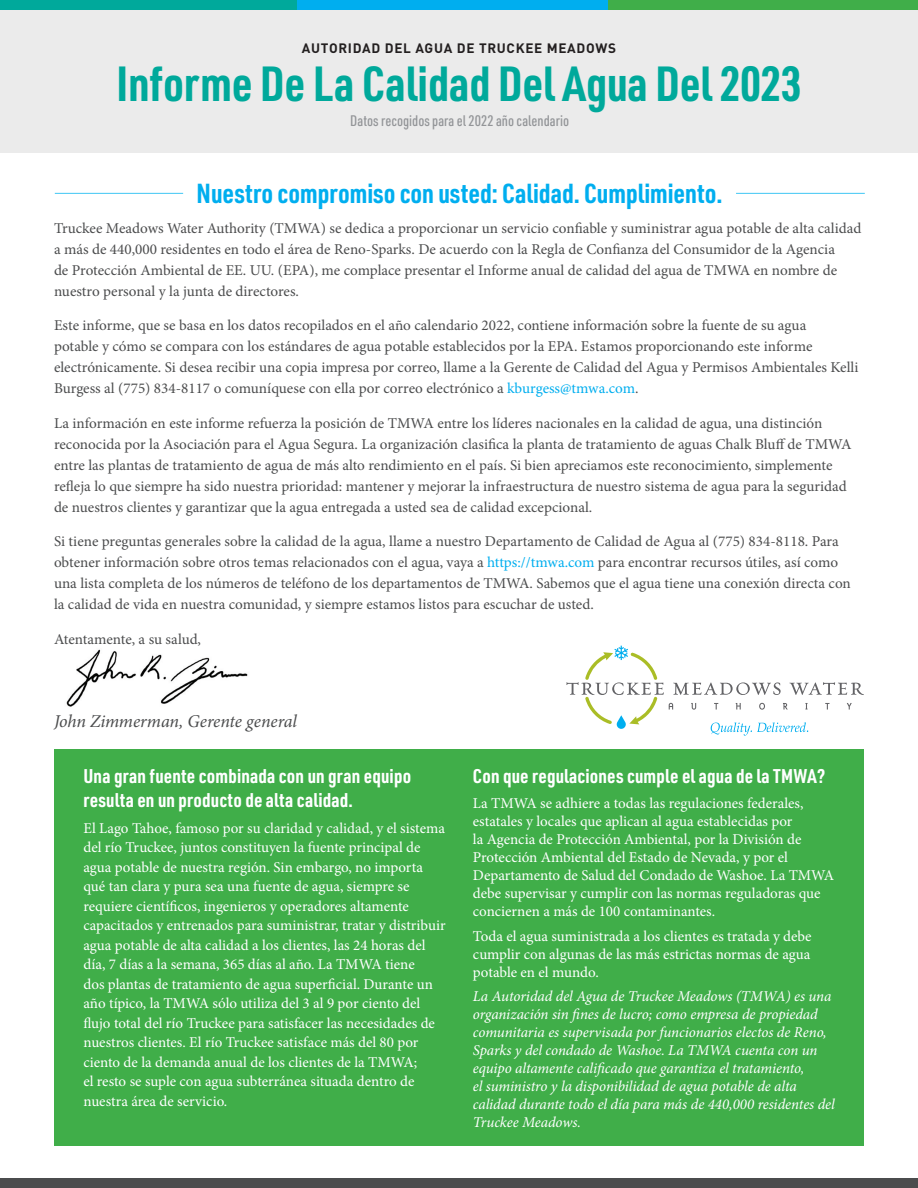
<style>
.page{position:relative;width:918px;height:1188px;background:#fff}
.page>*{position:absolute;margin:0;border:0;box-sizing:border-box;transform-origin:0 0}
.t1{font:700 48.3px "URWDIN Cond";color:#00a99b}
.t2{font:700 27px "URWDIN Cond";color:#00aeef}
.White_Headers{font:700 19.5px/23.4px "URWDIN Cond";letter-spacing:.01em;color:#fff}
.t3{font:italic 18px "Minion Pro";letter-spacing:-.01em;color:#4b4c4d}
.t4{font:15px/21px "Minion Pro";color:#4b4c4d}
.t5{font:15px/19.5px "Minion Pro";color:#fff}
.t6{font:italic 15px/18px "Minion Pro";letter-spacing:-.005em;color:#fff}
.t7{font:500 15px "URWDIN Cond";color:#939598}
.t8{font:700 13.5px "DIN Pro";letter-spacing:.05em;color:#231f20}
.s1{color:#00aeef}
</style>
<div class="page">
<img style="left:66px;top:649px;width:182px;height:58px">
<div style="left:0;top:0;width:918px;height:152px;background:#ebebeb"></div>
<div style="left:0;top:1178px;width:918px;height:10px;background:#4b4c4d"></div>
<div style="left:607px;top:0;width:311px;height:10px;background:#40ae49"></div>
<div style="left:0;top:0;width:297px;height:10px;background:#00a99b"></div>
<div style="left:297px;top:0;width:310px;height:10px;background:#00aeef"></div>
<div style="left:54px;top:750px;width:810px;height:396px;background:#40ae49"></div>
<svg style="left:566px;top:646px;width:298px;height:90px"></svg>
<hr style="left:55px;top:193px;width:128px;height:1px;background:#40c7f4">
<hr style="left:736px;top:193px;width:129px;height:1px;background:#40c7f4">
<p class="t8" style="left:302px;top:37px;width:316px">AUTORIDAD DEL AGUA DE TRUCKEE MEADOWS</p>
<p class="t1" style="left:117px;top:51px;width:686px">Informe De La Calidad Del Agua Del 2023</p>
<p class="t7" style="left:350px;top:110px;width:221px">Datos recogidos para el 2022 año calendario</p>
<p class="t2" style="left:197px;top:175px;width:527px">Nuestro compromiso con usted: Calidad. Cumplimiento.</p>
<p class="t4" style="left:54px;top:217px;width:809px">Truckee Meadows Water Authority (TMWA) se dedica a proporcionar un servicio confiable y suministrar agua potable de alta calidad a más de 440,000 residentes en todo el área de Reno-Sparks. De acuerdo con la Regla de Confianza del Consumidor de la Agencia<br>de Protección Ambiental de EE. UU. (EPA), me complace presentar el Informe anual de calidad del agua de TMWA en nombre de nuestro personal y la junta de directores.</p>
<p class="t4" style="left:54px;top:315px;width:806px">Este informe, que se basa en los datos recopilados en el año calendario 2022, contiene información sobre la fuente de su agua<br>potable y cómo se compara con los estándares de agua potable establecidos por la EPA. Estamos proporcionando este informe electrónicamente. Si desea recibir una copia impresa por correo, llame a la Gerente de Calidad del Agua y Permisos Ambientales Kelli Burgess al (775) 834-8117 o comuníquese con ella por correo electrónico a <span class="s1">kburgess@tmwa.com</span>.</p>
<p class="t4" style="left:54px;top:412px;width:799px">La información en este informe refuerza la posición de TMWA entre los líderes nacionales en la calidad de agua, una distinción reconocida por la Asociación para el Agua Segura. La organización clasifica la planta de tratamiento de aguas Chalk Bluff de TMWA entre las plantas de tratamiento de agua de más alto rendimiento en el país. Si bien apreciamos este reconocimiento, simplemente refleja lo que siempre ha sido nuestra prioridad: mantener y mejorar la infraestructura de nuestro sistema de agua para la seguridad de nuestros clientes y garantizar que la agua entregada a usted sea de calidad excepcional.</p>
<p class="t4" style="left:54px;top:531px;width:798px">Si tiene preguntas generales sobre la calidad de la agua, llame a nuestro Departamento de Calidad de Agua al (775) 834-8118. Para obtener información sobre otros temas relacionados con el agua, vaya a <span class="s1">https://tmwa.com</span> para encontrar recursos útiles, así como una lista completa de los números de teléfono de los departamentos de TMWA. Sabemos que el agua tiene una conexión directa con la calidad de vida en nuestra comunidad, y siempre estamos listos para escuchar de usted.</p>
<p class="t4" style="left:54px;top:628px;width:149px">Atentamente, a su salud,</p>
<p class="t3" style="left:54px;top:709px;width:245px">John Zimmerman, Gerente general</p>
<p class="White_Headers" style="left:83px;top:764px;width:329px">Una gran fuente combinada con un gran equipo resulta en un producto de alta calidad.</p>
<p class="t5" style="left:83px;top:818px;width:364px">El Lago Tahoe, famoso por su claridad y calidad, y el sistema del río Truckee, juntos constituyen la fuente principal de agua potable de nuestra región. Sin embargo, no importa qué tan clara y pura sea una fuente de agua, siempre se requiere científicos, ingenieros y operadores altamente capacitados y entrenados para suministrar, tratar y distribuir agua potable de alta calidad a los clientes, las 24 horas del día, 7 días a la semana, 365 días al año. La TMWA tiene<br>dos plantas de tratamiento de agua superficial. Durante un año típico, la TMWA sólo utiliza del 3 al 9 por ciento del flujo total del río Truckee para satisfacer las necesidades de nuestros clientes. El río Truckee satisface más del 80 por ciento de la demanda anual de los clientes de la TMWA;<br>el resto se suple con agua subterránea situada dentro de nuestra área de servicio.</p>
<p class="White_Headers" style="left:473px;top:764px;width:354px">Con que regulaciones cumple el agua de la TMWA?</p>
<p class="t5" style="left:473px;top:794px;width:363px;line-height:18px">La TMWA se adhiere a todas las regulaciones federales, estatales y locales que aplican al agua establecidas por<br>la Agencia de Protección Ambiental, por la División de Protección Ambiental del Estado de Nevada, y por el Departamento de Salud del Condado de Washoe. La TMWA debe supervisar y cumplir con las normas reguladoras que conciernen a más de 100 contaminantes.</p>
<p class="t5" style="left:473px;top:927px;width:340px;line-height:18px;text-align:justify">Toda el agua suministrada a los clientes es tratada y debe cumplir con algunas de las más estrictas normas de agua potable en el mundo.</p>
<p class="t6" style="left:473px;top:988px;width:363px">La Autoridad del Agua de Truckee Meadows (TMWA) es una organización sin fines de lucro; como empresa de propiedad comunitaria es supervisada por funcionarios electos de Reno, Sparks y del condado de Washoe. La TMWA cuenta con un equipo altamente calificado que garantiza el tratamiento,<br>el suministro y la disponibilidad de agua potable de alta calidad durante todo el día para más de 440,000 residentes del Truckee Meadows.</p>
</div>
